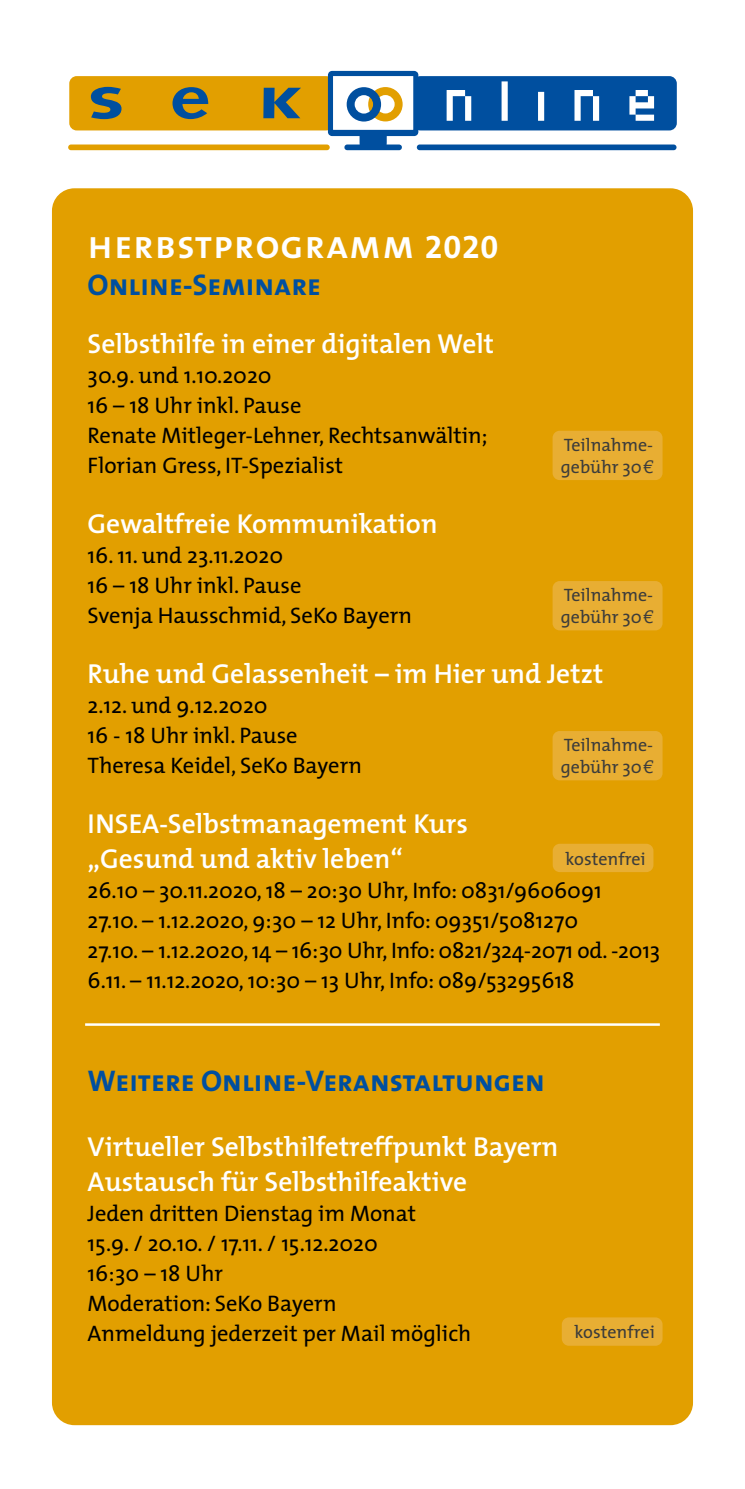
<style>
.page{position:relative;width:745px;height:1489px;background:#fff}
.page>*{position:absolute;margin:0;border:0;box-sizing:border-box;transform-origin:0 0}
.t1{font:40px "The Mix Semi Bold Caps";letter-spacing:.02em;color:#fff}
.t2{font:30px "The Mix Bold Caps";color:#004f9f}
.t3{font:600 27.5px/35px "The Mix";color:#fff}
.t4{font:22.5px/30px "The Mix";color:#000}
.t5{font:18px/22px "The Mix";color:#3c3c3b}
.s1{font-family:"The Mix Bold Expert";font-size:32.5px}
.s2{font-family:"Linotype Euro Font Ato F"}
</style>
<div class="page">
<div style="left:69px;top:76px;width:264px;height:54px;background:#e29f00;border-radius:7px"></div>
<div style="left:413px;top:76px;width:263px;height:54px;background:#004f9f;border-radius:7px"></div>
<div style="left:416px;top:144px;width:260px;height:6px;background:#004f9f;border-radius:3px"></div>
<div style="left:68px;top:144px;width:261px;height:6px;background:#e29f00;border-radius:3px"></div>
<svg style="left:172px;top:87px;width:36px;height:32px"></svg>
<svg style="left:91px;top:87px;width:30px;height:32px"></svg>
<svg style="left:263px;top:88px;width:38px;height:30px"></svg>
<svg style="left:446px;top:81px;width:207px;height:40px"></svg>
<svg style="left:328px;top:71px;width:90px;height:79px"></svg>
<div style="left:53px;top:189px;width:638px;height:1234px;background:#e29f00;border-radius:21px"></div>
<hr style="left:85px;top:1023px;width:574px;height:2px;background:#fff">
<div style="left:552px;top:431px;width:110px;height:49px;background:#e8ae33;border-radius:7px"></div>
<div style="left:552px;top:581px;width:110px;height:49px;background:#e8ae33;border-radius:7px"></div>
<div style="left:552px;top:731px;width:110px;height:49px;background:#e8ae33;border-radius:7px"></div>
<div style="left:561px;top:1317px;width:101px;height:28px;background:#e8ae33;border-radius:7px"></div>
<div style="left:552px;top:843px;width:101px;height:29px;background:#e8ae33;border-radius:7px"></div>
<h1 class="t1" style="left:88px;top:211px;width:412px">herbstprogramm <span class="s1">2020</span></h1>
<h2 class="t2" style="left:88px;top:260px;width:235px">Online-Seminare</h2>
<p class="t3" style="left:88px;top:325px;width:407px">Selbsthilfe in einer digitalen Welt</p>
<p class="t4" style="left:88px;top:359px;width:401px">30.9. und 1.10.2020<br>16 – 18 Uhr inkl. Pause<br>Renate Mitleger-Lehner, Rechtsanwältin;<br>Florian Gress, IT-Spezialist</p>
<p class="t3" style="left:88px;top:505px;width:351px">Gewaltfreie Kommunikation</p>
<p class="t4" style="left:88px;top:539px;width:326px">16. 11. und 23.11.2020<br>16 – 18 Uhr inkl. Pause<br>Svenja Hausschmid, SeKo Bayern</p>
<p class="t3" style="left:88px;top:655px;width:517px">Ruhe und Gelassenheit – im Hier und Jetzt</p>
<p class="t4" style="left:88px;top:689px;width:275px">2.12. und 9.12.2020<br>16 - 18 Uhr inkl. Pause<br>Theresa Keidel, SeKo Bayern</p>
<p class="t3" style="left:88px;top:805px;width:381px">INSEA-Selbstmanagement Kurs „Gesund und aktiv leben“</p>
<p class="t4" style="left:88px;top:874px;width:573px">26.10 – 30.11.2020, 18 – 20:30 Uhr, Info: 0831/9606091<br>27.10. – 1.12.2020, 9:30 – 12 Uhr, Info: 09351/5081270<br>27.10. – 1.12.2020, 14 – 16:30 Uhr, Info: 0821/324-2071 od. -2013<br>6.11. – 11.12.2020, 10:30 – 13 Uhr, Info: 089/53295618</p>
<p class="t5" style="left:560px;top:433px;width:94px">Teilnahme&shy;gebühr 30<span class="s2">C</span></p>
<p class="t5" style="left:560px;top:583px;width:94px">Teilnahme&shy;gebühr 30<span class="s2">C</span></p>
<p class="t5" style="left:560px;top:733px;width:94px">Teilnahme&shy;gebühr 30<span class="s2">C</span></p>
<p class="t5" style="left:565px;top:846px;width:82px">kostenfrei</p>
<h2 class="t2" style="left:88px;top:1055px;width:458px">Weitere Online-Veranstaltungen</h2>
<p class="t3" style="left:88px;top:1128px;width:472px">Virtueller Selbsthilfetreffpunkt Bayern<br>Austausch für Selbsthilfeaktive</p>
<p class="t4" style="left:88px;top:1197px;width:385px">Jeden dritten Dienstag im Monat<br>15.9. / 20.10. / 17.11. / 15.12.2020<br>16:30 – 18 Uhr<br>Moderation: SeKo Bayern<br>Anmeldung jederzeit per Mail möglich</p>
<p class="t5" style="left:574px;top:1320px;width:82px">kostenfrei</p>
</div>
